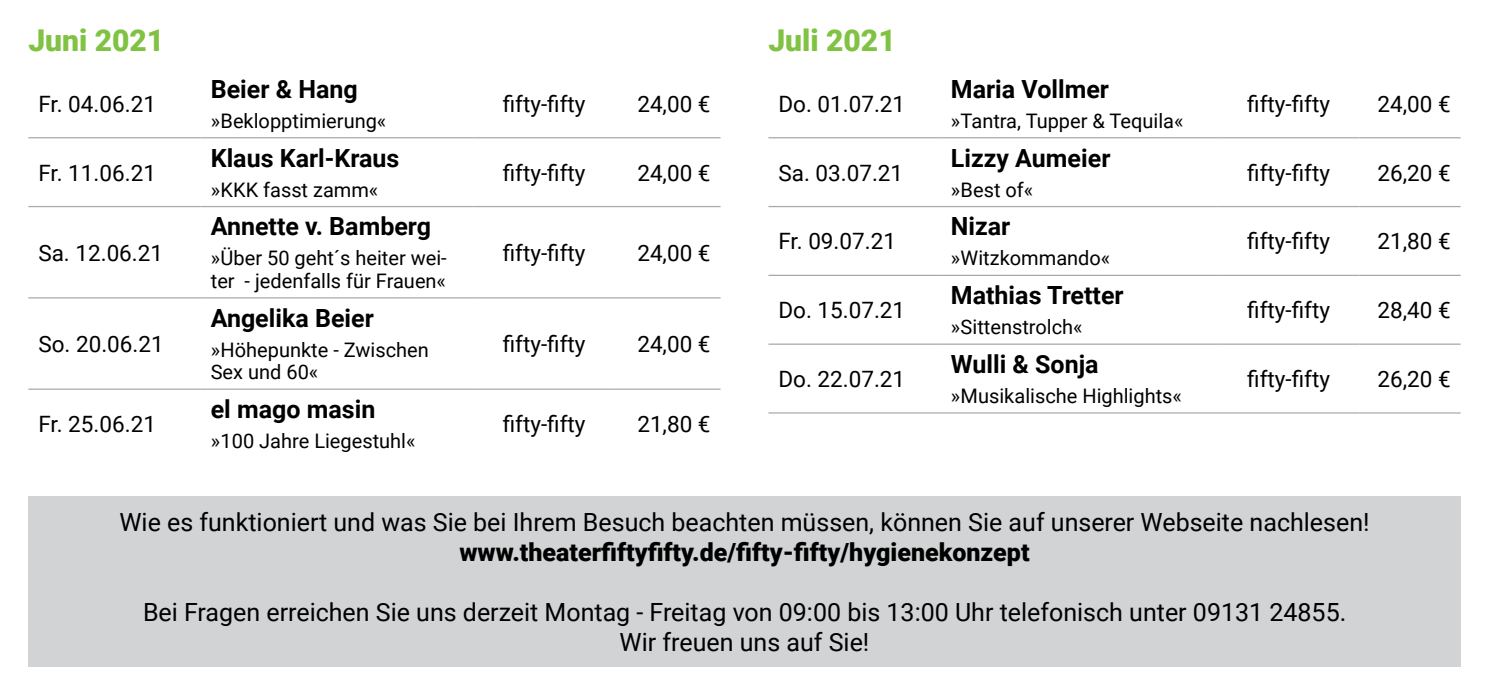
<style>
.page{position:relative;width:1489px;height:695px;background:#fff}
.page>*{position:absolute;margin:0;border:0;box-sizing:border-box;transform-origin:0 0}
.t1{font:900 30px "Roboto";color:#80c342}
.t2{font:25px/30px "Roboto";color:#000;text-align:center}
.t3{font:700 25px "Roboto";color:#000}
.t4{font:900 25px "Roboto";color:#000}
.t5{font:22.5px "Roboto";color:#000}
.t6{font:20px/22.5px "Roboto";color:#000}
</style>
<div class="page">
<hr style="left:28px;top:137px;width:173px;height:1px;background:#a7a9ac">
<hr style="left:201px;top:137px;width:272px;height:1px;background:#a7a9ac">
<hr style="left:473px;top:137px;width:142px;height:1px;background:#a7a9ac">
<hr style="left:615px;top:137px;width:105px;height:1px;background:#a7a9ac">
<hr style="left:28px;top:206px;width:173px;height:1px;background:#a7a9ac">
<hr style="left:201px;top:206px;width:272px;height:1px;background:#a7a9ac">
<hr style="left:473px;top:206px;width:142px;height:1px;background:#a7a9ac">
<hr style="left:615px;top:206px;width:105px;height:1px;background:#a7a9ac">
<hr style="left:28px;top:297px;width:173px;height:1px;background:#a7a9ac">
<hr style="left:201px;top:297px;width:272px;height:1px;background:#a7a9ac">
<hr style="left:473px;top:297px;width:142px;height:1px;background:#a7a9ac">
<hr style="left:615px;top:297px;width:105px;height:1px;background:#a7a9ac">
<hr style="left:28px;top:388px;width:173px;height:2px;background:#a7a9ac">
<hr style="left:201px;top:388px;width:272px;height:2px;background:#a7a9ac">
<hr style="left:473px;top:388px;width:142px;height:2px;background:#a7a9ac">
<hr style="left:615px;top:388px;width:105px;height:2px;background:#a7a9ac">
<hr style="left:768px;top:137px;width:172px;height:1px;background:#a7a9ac">
<hr style="left:940px;top:137px;width:277px;height:1px;background:#a7a9ac">
<hr style="left:1217px;top:137px;width:142px;height:1px;background:#a7a9ac">
<hr style="left:1359px;top:137px;width:101px;height:1px;background:#a7a9ac">
<hr style="left:768px;top:206px;width:172px;height:1px;background:#a7a9ac">
<hr style="left:940px;top:206px;width:277px;height:1px;background:#a7a9ac">
<hr style="left:1217px;top:206px;width:142px;height:1px;background:#a7a9ac">
<hr style="left:1359px;top:206px;width:101px;height:1px;background:#a7a9ac">
<hr style="left:768px;top:275px;width:172px;height:1px;background:#a7a9ac">
<hr style="left:940px;top:275px;width:277px;height:1px;background:#a7a9ac">
<hr style="left:1217px;top:275px;width:142px;height:1px;background:#a7a9ac">
<hr style="left:1359px;top:275px;width:101px;height:1px;background:#a7a9ac">
<hr style="left:768px;top:343px;width:172px;height:2px;background:#a7a9ac">
<hr style="left:940px;top:343px;width:277px;height:2px;background:#a7a9ac">
<hr style="left:1217px;top:343px;width:142px;height:2px;background:#a7a9ac">
<hr style="left:1359px;top:343px;width:101px;height:2px;background:#a7a9ac">
<hr style="left:768px;top:412px;width:172px;height:1px;background:#a7a9ac">
<hr style="left:940px;top:412px;width:277px;height:1px;background:#a7a9ac">
<hr style="left:1217px;top:412px;width:142px;height:1px;background:#a7a9ac">
<hr style="left:1359px;top:412px;width:101px;height:1px;background:#a7a9ac">
<div style="left:28px;top:496px;width:1432px;height:170px;background:#d1d3d4"></div>
<h1 class="t1" style="left:28px;top:19px;width:137px">Juni 2021</h1>
<h1 class="t1" style="left:768px;top:19px;width:129px">Juli 2021</h1>
<p class="t5" style="left:38px;top:88px;width:119px">Fr. 04.06.21</p>
<p class="t5" style="left:38px;top:157px;width:119px">Fr. 11.06.21</p>
<p class="t5" style="left:38px;top:237px;width:126px">Sa. 12.06.21</p>
<p class="t5" style="left:38px;top:328px;width:127px">So. 20.06.21</p>
<p class="t5" style="left:38px;top:408px;width:119px">Fr. 25.06.21</p>
<p class="t3" style="left:211px;top:71px;width:148px">Beier &amp; Hang</p>
<p class="t6" style="left:211px;top:109px;width:177px">»Beklopptimierung«</p>
<p class="t3" style="left:211px;top:140px;width:190px">Klaus Karl-Kraus</p>
<p class="t6" style="left:211px;top:177px;width:169px">»KKK fasst zamm«</p>
<p class="t5" style="left:503px;top:88px;width:84px">fifty-fifty</p>
<p class="t5" style="left:637px;top:88px;width:75px">24,00 €</p>
<p class="t5" style="left:503px;top:157px;width:84px">fifty-fifty</p>
<p class="t5" style="left:637px;top:157px;width:75px">24,00 €</p>
<p class="t3" style="left:211px;top:209px;width:222px">Annette v. Bamberg</p>
<p class="t6" style="left:211px;top:246px;width:237px">»Über 50 geht´s heiter wei&shy;ter - jedenfalls für Frauen«</p>
<p class="t5" style="left:503px;top:237px;width:84px">fifty-fifty</p>
<p class="t5" style="left:637px;top:237px;width:75px">24,00 €</p>
<p class="t3" style="left:211px;top:300px;width:164px">Angelika Beier</p>
<p class="t6" style="left:211px;top:337px;width:220px">»Höhepunkte - Zwischen<br>Sex und 60«</p>
<p class="t5" style="left:503px;top:328px;width:84px">fifty-fifty</p>
<p class="t5" style="left:637px;top:328px;width:75px">24,00 €</p>
<p class="t3" style="left:211px;top:391px;width:166px">el mago masin</p>
<p class="t6" style="left:211px;top:429px;width:206px">»100 Jahre Liegestuhl«</p>
<p class="t5" style="left:503px;top:408px;width:84px">fifty-fifty</p>
<p class="t5" style="left:637px;top:408px;width:75px">21,80 €</p>
<p class="t5" style="left:778px;top:88px;width:128px">Do. 01.07.21</p>
<p class="t5" style="left:778px;top:157px;width:126px">Sa. 03.07.21</p>
<p class="t5" style="left:778px;top:225px;width:119px">Fr. 09.07.21</p>
<p class="t5" style="left:778px;top:294px;width:128px">Do. 15.07.21</p>
<p class="t5" style="left:778px;top:363px;width:128px">Do. 22.07.21</p>
<p class="t3" style="left:950px;top:71px;width:160px">Maria Vollmer</p>
<p class="t6" style="left:950px;top:109px;width:234px">»Tantra, Tupper &amp; Tequila«</p>
<p class="t3" style="left:950px;top:140px;width:161px">Lizzy Aumeier</p>
<p class="t6" style="left:950px;top:177px;width:84px">»Best of«</p>
<p class="t3" style="left:950px;top:209px;width:61px">Nizar</p>
<p class="t6" style="left:950px;top:246px;width:161px">»Witzkommando«</p>
<p class="t3" style="left:950px;top:278px;width:174px">Mathias Tretter</p>
<p class="t6" style="left:950px;top:315px;width:133px">»Sittenstrolch«</p>
<p class="t3" style="left:950px;top:346px;width:149px">Wulli &amp; Sonja</p>
<p class="t6" style="left:950px;top:384px;width:233px">»Musikalische Highlights«</p>
<p class="t5" style="left:1247px;top:88px;width:84px">fifty-fifty</p>
<p class="t5" style="left:1377px;top:88px;width:75px">24,00 €</p>
<p class="t5" style="left:1247px;top:157px;width:84px">fifty-fifty</p>
<p class="t5" style="left:1377px;top:157px;width:75px">26,20 €</p>
<p class="t5" style="left:1247px;top:225px;width:84px">fifty-fifty</p>
<p class="t5" style="left:1377px;top:225px;width:75px">21,80 €</p>
<p class="t5" style="left:1247px;top:294px;width:84px">fifty-fifty</p>
<p class="t5" style="left:1377px;top:294px;width:75px">28,40 €</p>
<p class="t5" style="left:1247px;top:363px;width:84px">fifty-fifty</p>
<p class="t5" style="left:1377px;top:363px;width:75px">26,20 €</p>
<p class="t2" style="left:119px;top:506px;width:1251px">Wie es funktioniert und was Sie bei Ihrem Besuch beachten müssen, können Sie auf unserer Webseite nachlesen!</p>
<p class="t4" style="left:459px;top:534px;width:571px">www.theaterfiftyfifty.de/fifty-fifty/hygienekonzept</p>
<p class="t2" style="left:143px;top:596px;width:1204px">Bei Fragen erreichen Sie uns derzeit Montag - Freitag von 09:00 bis 13:00 Uhr telefonisch unter 09131 24855.<br>Wir freuen uns auf Sie!</p>
</div>
